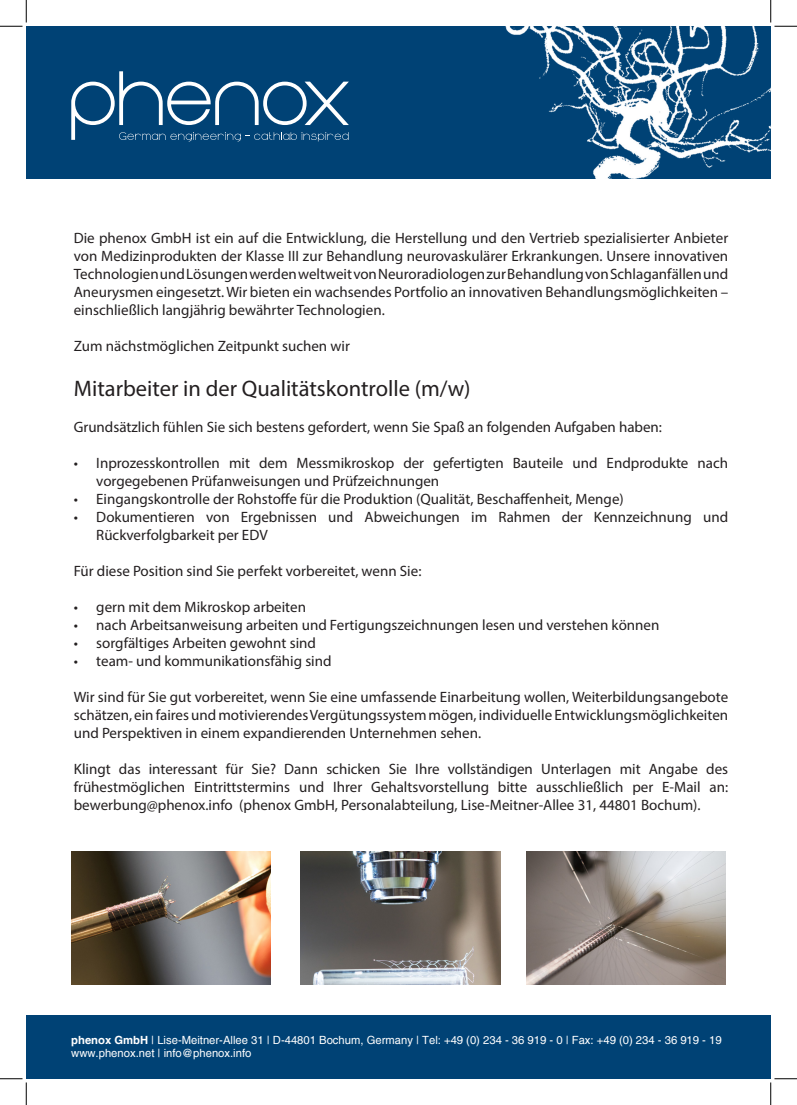
<style>
.page{position:relative;width:797px;height:1105px;background:#fff}
.page>*{position:absolute;margin:0;border:0;box-sizing:border-box;transform-origin:0 0}
.t1{font:22.5px "Myriad Pro";color:#231f20}
.t2{font:15px/18px "Myriad Pro";color:#231f20;text-align:justify}
.t3{font:11.25px "Helvetica";color:#fff}
.s1{font-weight:700}
</style>
<div class="page">
<div style="left:26px;top:26px;width:744px;height:153px;background:#004275"></div>
<img style="left:505px;top:26px;width:265px;height:153px">
<svg style="left:71px;top:71px;width:278px;height:70px"></svg>
<div style="left:26px;top:1015px;width:744px;height:64px;background:#004275"></div>
<img style="left:71px;top:851px;width:200px;height:133px">
<img style="left:301px;top:851px;width:199px;height:133px">
<img style="left:526px;top:851px;width:199px;height:133px">
<svg style="left:0;top:0;width:27px;height:27px"></svg>
<svg style="left:0;top:1078px;width:27px;height:27px"></svg>
<svg style="left:770px;top:0;width:27px;height:27px"></svg>
<svg style="left:770px;top:1078px;width:27px;height:27px"></svg>
<p class="t2" style="left:74px;top:229px;width:656px">Die phenox GmbH ist ein auf die Entwicklung, die Herstellung und den Vertrieb spezialisierter Anbieter von Medizinprodukten der Klasse III zur Behandlung neurovaskulärer Erkrankungen. Unsere innovativen Technologien und Lösungen werden weltweit von Neuroradiologen zur Behandlung von Schlaganfällen und Aneurysmen eingesetzt. Wir bieten ein wachsendes Portfolio an innovativen Behandlungsmöglichkeiten – einschließlich langjährig bewährter Technologien.</p>
<p class="t2" style="left:74px;top:337px;width:278px">Zum nächstmöglichen Zeitpunkt suchen wir</p>
<p class="t1" style="left:74px;top:375px;width:398px">Mitarbeiter in der Qualitätskontrolle (m/w)</p>
<p class="t2" style="left:74px;top:418px;width:590px">Grundsätzlich fühlen Sie sich bestens gefordert, wenn Sie Spaß an folgenden Aufgaben haben:</p>
<p class="t2" style="left:96px;top:454px;width:633px;text-indent:-22px">• Inprozesskontrollen mit dem Messmikroskop der gefertigten Bauteile und Endprodukte nach vorgegebenen Prüfanweisungen und Prüfzeichnungen</p>
<p class="t2" style="left:74px;top:490px;width:551px">• Eingangskontrolle der Rohstoffe für die Produktion (Qualität, Beschaffenheit, Menge)</p>
<p class="t2" style="left:96px;top:508px;width:633px;text-indent:-22px">• Dokumentieren von Ergebnissen und Abweichungen im Rahmen der Kennzeichnung und<br>Rückverfolgbarkeit per EDV</p>
<p class="t2" style="left:74px;top:562px;width:349px">Für diese Position sind Sie perfekt vorbereitet, wenn Sie:</p>
<p class="t2" style="left:74px;top:598px;width:234px">• gern mit dem Mikroskop arbeiten</p>
<p class="t2" style="left:74px;top:616px;width:587px">• nach Arbeitsanweisung arbeiten und Fertigungszeichnungen lesen und verstehen können</p>
<p class="t2" style="left:74px;top:634px;width:244px">• sorgfältiges Arbeiten gewohnt sind</p>
<p class="t2" style="left:74px;top:652px;width:259px">• team- und kommunikationsfähig sind</p>
<p class="t2" style="left:74px;top:688px;width:656px">Wir sind für Sie gut vorbereitet, wenn Sie eine umfassende Einarbeitung wollen, Weiterbildungsangebote schätzen, ein faires und motivierendes Vergütungssystem mögen, individuelle Entwicklungsmöglichkeiten und Perspektiven in einem expandierenden Unternehmen sehen.</p>
<p class="t2" style="left:74px;top:760px;width:656px">Klingt das interessant für Sie? Dann schicken Sie Ihre vollständigen Unterlagen mit Angabe des frühestmöglichen Eintrittstermins und Ihrer Gehaltsvorstellung bitte ausschließlich per E-Mail an: bewerbung@phenox.info (phenox GmbH, Personalabteilung, Lise-Meitner-Allee 31, 44801 Bochum).</p>
<p class="t3" style="left:71px;top:1034px;width:652px"><span class="s1">phenox GmbH</span> | Lise-Meitner-Allee 31 | D-44801 Bochum, Germany | Tel: +49 (0) 234 - 36 919 - 0 | Fax: +49 (0) 234 - 36 919 - 19</p>
<p class="t3" style="left:71px;top:1046px;width:182px">www.phenox.net | info@phenox.info</p>
</div>
